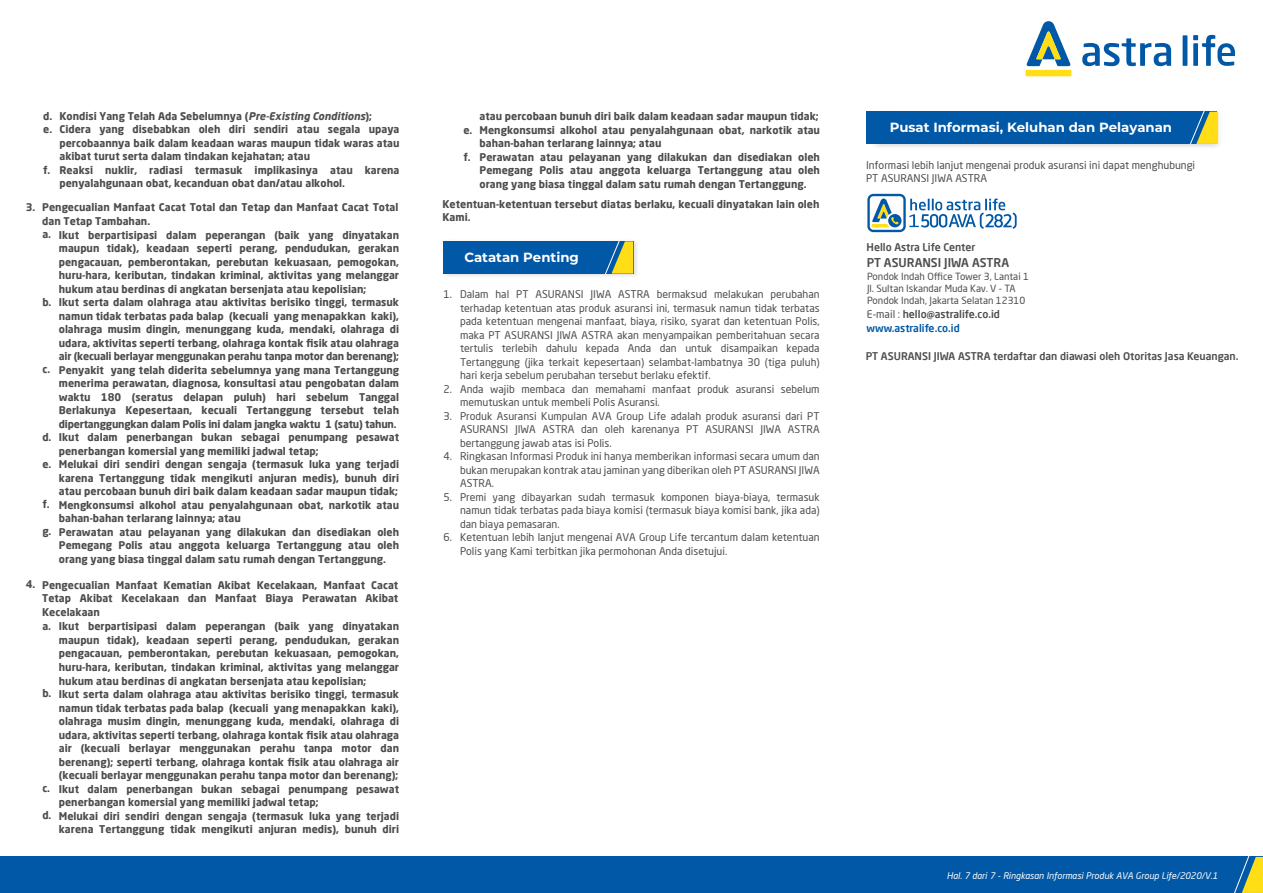
<style>
.page{position:relative;width:1263px;height:893px;background:#fff}
.page>*{position:absolute;margin:0;border:0;box-sizing:border-box;transform-origin:0 0}
.t1{font:700 13.35px "Montserrat";color:#fff}
.t2{font:500 12px "Neo Sans Pro";color:#4d4e4d}
.t3{font:700 10.5px/13.5px "Neo Sans Pro";color:#4d4d4e}
.t4{font:10.5px/13.5px "Neo Sans Pro";color:#4d4e4d}
.t5{font:500 10.5px "Neo Sans Pro";color:#4d4e4d}
.t6{font:500 10.5px "Neo Sans Pro";color:#0158a6}
.t7{font:9.75px/12px "Neo Sans Pro";color:#4d4e4d}
.t8{font:italic 9px "Neo Sans Pro";color:#fff}
.s1{font-style:italic}
.s2{font-weight:400}
</style>
<div class="page">
<div style="left:0;top:857px;width:1263px;height:36px;background:#0158a6"></div>
<svg style="left:1234px;top:857px;width:29px;height:36px"></svg>
<img style="left:447px;top:241px;width:190px;height:35px">
<div style="left:443px;top:241px;width:190px;height:33px;background:#0158a6"></div>
<svg style="left:605px;top:241px;width:28px;height:33px"></svg>
<div style="left:1025px;top:70px;width:46px;height:6px;background:#ffdd17"></div>
<svg style="left:1026px;top:21px;width:45px;height:45px"></svg>
<svg style="left:1082px;top:38px;width:89px;height:28px"></svg>
<svg style="left:1182px;top:35px;width:5px;height:31px"></svg>
<svg style="left:1193px;top:35px;width:42px;height:31px"></svg>
<svg style="left:867px;top:194px;width:150px;height:38px"></svg>
<img style="left:868px;top:111px;width:351px;height:36px">
<div style="left:866px;top:112px;width:351px;height:32px;background:#0158a6"></div>
<svg style="left:1190px;top:112px;width:28px;height:32px"></svg>
<p class="t3" style="left:43px;top:109px;width:11px">d. e.</p>
<p class="t3" style="left:43px;top:163px;width:9px">f.</p>
<p class="t3" style="left:59px;top:109px;width:342px">Kondisi Yang Telah Ada Sebelumnya (<span class="s1">Pre-Existing Conditions</span>); Cidera yang disebabkan oleh diri sendiri atau segala upaya percobaannya baik dalam keadaan waras maupun tidak waras atau akibat turut serta dalam tindakan kejahatan; atau<br>Reaksi nuklir, radiasi termasuk implikasinya atau karena penyalahgunaan obat, kecanduan obat dan/atau alkohol.</p>
<p class="t3" style="left:479px;top:109px;width:342px">atau percobaan bunuh diri baik dalam keadaan sadar maupun tidak; Mengkonsumsi alkohol atau penyalahgunaan obat, narkotik atau bahan-bahan terlarang lainnya; atau<br>Perawatan atau pelayanan yang dilakukan dan disediakan oleh Pemegang Polis atau anggota keluarga Tertanggung atau oleh orang yang biasa tinggal dalam satu rumah dengan Tertanggung.</p>
<p class="t3" style="left:463px;top:123px;width:11px">e.</p>
<p class="t3" style="left:463px;top:150px;width:9px">f.</p>
<p class="t3" style="left:42px;top:200px;width:358px">Pengecualian Manfaat Cacat Total dan Tetap dan Manfaat Cacat Total dan Tetap Tambahan.</p>
<p class="t3" style="left:442px;top:197px;width:378px">Ketentuan-ketentuan tersebut diatas berlaku, kecuali dinyatakan lain oleh<br>Kami.</p>
<p class="t3" style="left:26px;top:200px;width:11px">3.</p>
<p class="t3" style="left:42px;top:227px;width:10px">a.</p>
<p class="t3" style="left:42px;top:295px;width:11px">b.</p>
<p class="t3" style="left:42px;top:362px;width:9px">c.</p>
<p class="t3" style="left:42px;top:430px;width:11px">d.</p>
<p class="t3" style="left:42px;top:457px;width:11px">e.</p>
<p class="t3" style="left:42px;top:497px;width:9px">f.</p>
<p class="t3" style="left:42px;top:524px;width:11px">g.</p>
<p class="t3" style="left:59px;top:228px;width:342px">Ikut berpartisipasi dalam peperangan (baik yang dinyatakan maupun tidak), keadaan seperti perang, pendudukan, gerakan pengacauan, pemberontakan, perebutan kekuasaan, pemogokan, huru-hara, keributan, tindakan kriminal, aktivitas yang melanggar hukum atau berdinas di angkatan bersenjata atau kepolisian;<br>Ikut serta dalam olahraga atau aktivitas berisiko tinggi, termasuk namun tidak terbatas pada balap (kecuali yang menapakkan kaki), olahraga musim dingin, menunggang kuda, mendaki, olahraga di udara, aktivitas seperti terbang, olahraga kontak fisik atau olahraga air (kecuali berlayar menggunakan perahu tanpa motor dan berenang); Penyakit yang telah diderita sebelumnya yang mana Tertanggung menerima perawatan, diagnosa, konsultasi atau pengobatan dalam waktu 180 (seratus delapan puluh) hari sebelum Tanggal Berlakunya Kepesertaan, kecuali Tertanggung tersebut telah dipertanggungkan dalam Polis ini dalam jangka waktu 1 (satu) tahun.<br>Ikut dalam penerbangan bukan sebagai penumpang pesawat penerbangan komersial yang memiliki jadwal tetap;<br>Melukai diri sendiri dengan sengaja (termasuk luka yang terjadi karena Tertanggung tidak mengikuti anjuran medis), bunuh diri atau percobaan bunuh diri baik dalam keadaan sadar maupun tidak; Mengkonsumsi alkohol atau penyalahgunaan obat, narkotik atau bahan-bahan terlarang lainnya; atau<br>Perawatan atau pelayanan yang dilakukan dan disediakan oleh Pemegang Polis atau anggota keluarga Tertanggung atau oleh orang yang biasa tinggal dalam satu rumah dengan Tertanggung.</p>
<p class="t3" style="left:42px;top:578px;width:358px;text-align:justify">Pengecualian Manfaat Kematian Akibat Kecelakaan, Manfaat Cacat Tetap Akibat Kecelakaan dan Manfaat Biaya Perawatan Akibat Kecelakaan</p>
<p class="t3" style="left:26px;top:577px;width:11px">4.</p>
<p class="t3" style="left:42px;top:619px;width:10px">a.</p>
<p class="t3" style="left:42px;top:686px;width:11px">b.</p>
<p class="t3" style="left:42px;top:781px;width:9px">c.</p>
<p class="t3" style="left:42px;top:808px;width:11px">d.</p>
<p class="t3" style="left:59px;top:619px;width:342px">Ikut berpartisipasi dalam peperangan (baik yang dinyatakan maupun tidak), keadaan seperti perang, pendudukan, gerakan pengacauan, pemberontakan, perebutan kekuasaan, pemogokan, huru-hara, keributan, tindakan kriminal, aktivitas yang melanggar hukum atau berdinas di angkatan bersenjata atau kepolisian;<br>Ikut serta dalam olahraga atau aktivitas berisiko tinggi, termasuk namun tidak terbatas pada balap (kecuali yang menapakkan kaki), olahraga musim dingin, menunggang kuda, mendaki, olahraga di udara, aktivitas seperti terbang, olahraga kontak fisik atau olahraga air (kecuali berlayar menggunakan perahu tanpa motor dan berenang); seperti terbang, olahraga kontak fisik atau olahraga air (kecuali berlayar menggunakan perahu tanpa motor dan berenang); Ikut dalam penerbangan bukan sebagai penumpang pesawat penerbangan komersial yang memiliki jadwal tetap;<br>Melukai diri sendiri dengan sengaja (termasuk luka yang terjadi karena Tertanggung tidak mengikuti anjuran medis), bunuh diri</p>
<p class="t1" style="left:464px;top:248px;width:116px">Catatan Penting</p>
<p class="t4" style="left:444px;top:287px;width:10px">1.</p>
<p class="t4" style="left:444px;top:382px;width:10px">2.</p>
<p class="t4" style="left:444px;top:409px;width:10px">3.</p>
<p class="t4" style="left:444px;top:449px;width:10px">4.</p>
<p class="t4" style="left:444px;top:490px;width:10px">5.</p>
<p class="t4" style="left:444px;top:530px;width:10px">6.</p>
<p class="t4" style="left:460px;top:288px;width:361px">Dalam hal PT ASURANSI JIWA ASTRA bermaksud melakukan perubahan terhadap ketentuan atas produk asuransi ini, termasuk namun tidak terbatas pada ketentuan mengenai manfaat, biaya, risiko, syarat dan ketentuan Polis, maka PT ASURANSI JIWA ASTRA akan menyampaikan pemberitahuan secara tertulis terlebih dahulu kepada Anda dan untuk disampaikan kepada Tertanggung (jika terkait kepesertaan) selambat-lambatnya 30 (tiga puluh) hari kerja sebelum perubahan tersebut berlaku efektif.<br>Anda wajib membaca dan memahami manfaat produk asuransi sebelum memutuskan untuk membeli Polis Asuransi.<br>Produk Asuransi Kumpulan AVA Group Life adalah produk asuransi dari PT ASURANSI JIWA ASTRA dan oleh karenanya PT ASURANSI JIWA ASTRA bertanggung jawab atas isi Polis.<br>Ringkasan Informasi Produk ini hanya memberikan informasi secara umum dan bukan merupakan kontrak atau jaminan yang diberikan oleh PT ASURANSI JIWA ASTRA.<br>Premi yang dibayarkan sudah termasuk komponen biaya-biaya, termasuk namun tidak terbatas pada biaya komisi (termasuk biaya komisi bank, jika ada) dan biaya pemasaran.<br>Ketentuan lebih lanjut mengenai AVA Group Life tercantum dalam ketentuan Polis yang Kami terbitkan jika permohonan Anda disetujui.</p>
<p class="t1" style="left:888px;top:115px;width:284px">Pusat Informasi, Keluhan dan Pelayanan</p>
<p class="t1" style="left:890px;top:118px;width:284px">Pusat Informasi, Keluhan dan Pelayanan</p>
<p class="t4" style="left:866px;top:158px;width:331px">Informasi lebih lanjut mengenai produk asuransi ini dapat menghubungi<br>PT ASURANSI JIWA ASTRA</p>
<p class="t5" style="left:866px;top:241px;width:110px">Hello Astra Life Center</p>
<p class="t2" style="left:867px;top:255px;width:144px">PT ASURANSI JIWA ASTRA</p>
<p class="t7" style="left:867px;top:271px;width:164px">Pondok Indah Office Tower 3, Lantai 1<br>Jl. Sultan Iskandar Muda Kav. V - TA<br>Pondok Indah, Jakarta Selatan 12310</p>
<p class="t5" style="left:867px;top:308px;width:135px"><span class="s2">E-mail :</span> hello@astralife.co.id</p>
<p class="t6" style="left:866px;top:321px;width:95px">www.astralife.co.id</p>
<p class="t5" style="left:866px;top:350px;width:374px">PT ASURANSI JIWA ASTRA terdaftar dan diawasi oleh Otoritas Jasa Keuangan.</p>
<p class="t8" style="left:947px;top:870px;width:272px">Hal. 7 dari 7 - Ringkasan Informasi Produk AVA Group Life/2020/V.1</p>
</div>
